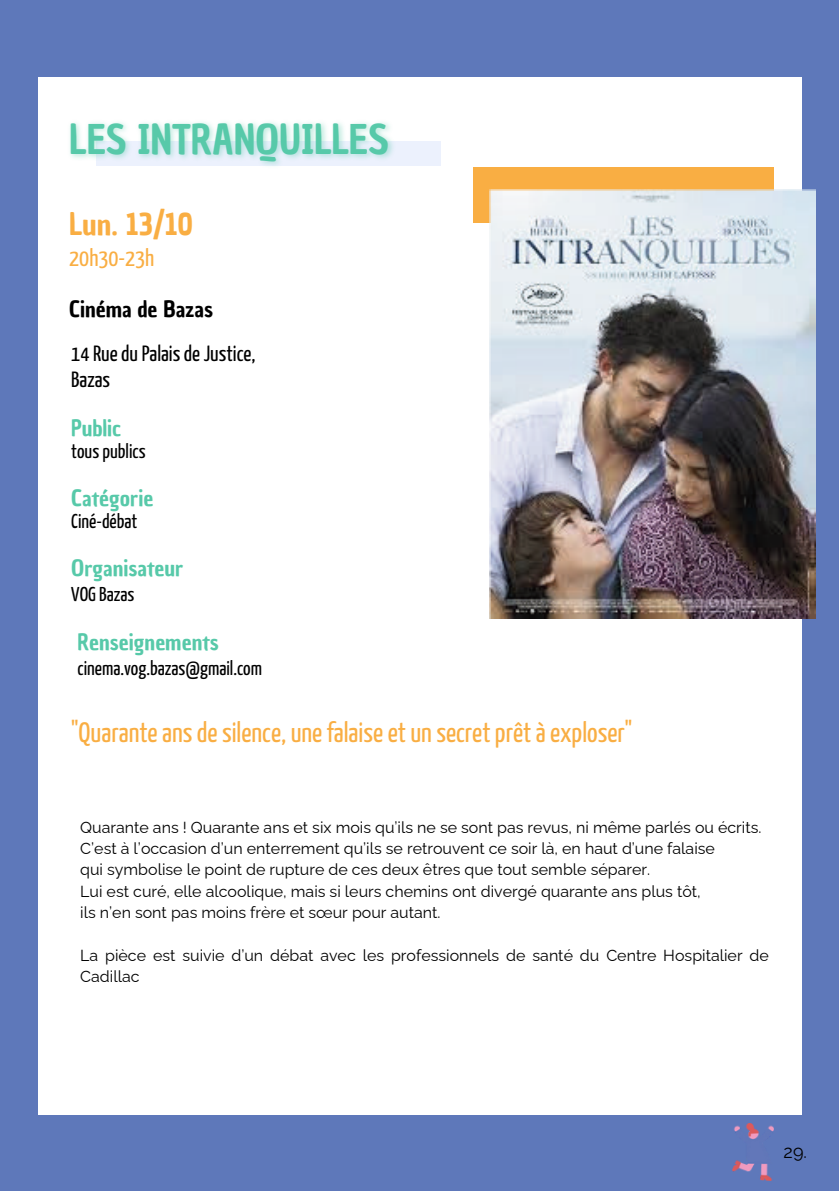
<style>
.page{position:relative;width:839px;height:1191px;background:#fff}
.page>*{position:absolute;margin:0;border:0;box-sizing:border-box;transform-origin:0 0}
.t1{font:40px "Chau Philomene One";color:#57c9a9}
.t2{font:30px "Chau Philomene One";color:#f9ae43}
.t3{font:28px "Yanone Kaffeesatz";color:#f9ae43}
.t4{font:24px "Yanone Kaffeesatz";color:#f9ae43}
.t5{font:22px "Chau Philomene One";color:#57c9a9}
.t6{font:22px/25.4px "Yanone Kaffeesatz";color:#000}
.t7{font:22px "Chau Philomene One";color:#000}
.t8{font:20px "Yanone Kaffeesatz";color:#000}
.t9{font:18px "Raleway";color:#000}
.t10{font:16px/21.4px "Raleway";color:#000}
</style>
<div class="page">
<div style="left:0;top:0;width:838px;height:1191px;background:#5e78ba"></div>
<div style="left:38px;top:77px;width:763px;height:1037px;background:#fff"></div>
<div style="left:473px;top:168px;width:300px;height:55px;background:#f9ae43"></div>
<div style="left:97px;top:141px;width:344px;height:25px;background:#ecf1fd"></div>
<img style="left:70px;top:122px;width:323px;height:44px">
<img style="left:490px;top:190px;width:325px;height:429px">
<img style="left:732px;top:1124px;width:41px;height:57px">
<h1 class="t1" style="left:69px;top:112px;width:321px">LES INTRANQUILLES</h1>
<h2 class="t2" style="left:69px;top:204px;width:125px">Lun. 13/10</h2>
<h3 class="t4" style="left:69px;top:249px;width:87px">20h30-23h</h3>
<h3 class="t7" style="left:69px;top:294px;width:145px">Cinéma de Bazas</h3>
<h3 class="t6" style="left:71px;top:343px;width:186px">14 Rue du Palais de Justice,<br>Bazas</h3>
<h3 class="t5" style="left:71px;top:413px;width:51px">Public</h3>
<p class="t8" style="left:71px;top:444px;width:76px">tous publics</p>
<h3 class="t5" style="left:71px;top:483px;width:84px">Catégorie</h3>
<p class="t8" style="left:71px;top:514px;width:68px">Ciné-débat</p>
<h3 class="t5" style="left:71px;top:553px;width:113px">Organisateur</h3>
<p class="t8" style="left:71px;top:587px;width:65px">VOG Bazas</p>
<h3 class="t5" style="left:77px;top:627px;width:143px">Renseignements</h3>
<p class="t8" style="left:77px;top:660px;width:186px">cinema.vog.bazas@gmail.com</p>
<h3 class="t3" style="left:71px;top:722px;width:562px">"Quarante ans de silence, une falaise et un secret prêt à exploser"</h3>
<p class="t10" style="left:80px;top:816px;width:682px">Quarante ans ! Quarante ans et six mois qu’ils ne se sont pas revus, ni même parlés ou écrits.<br>C’est à l’occasion d’un enterrement qu’ils se retrouvent ce soir là, en haut d’une falaise<br>qui symbolise le point de rupture de ces deux êtres que tout semble séparer.<br>Lui est curé, elle alcoolique, mais si leurs chemins ont divergé quarante ans plus tôt,<br>ils n’en sont pas moins frère et sœur pour autant.</p>
<p class="t10" style="left:80px;top:944px;width:690px">La pièce est suivie d’un débat avec les professionnels de santé du Centre Hospitalier de<br>Cadillac</p>
<p class="t9" style="left:783px;top:1142px;width:25px">29.</p>
</div>
